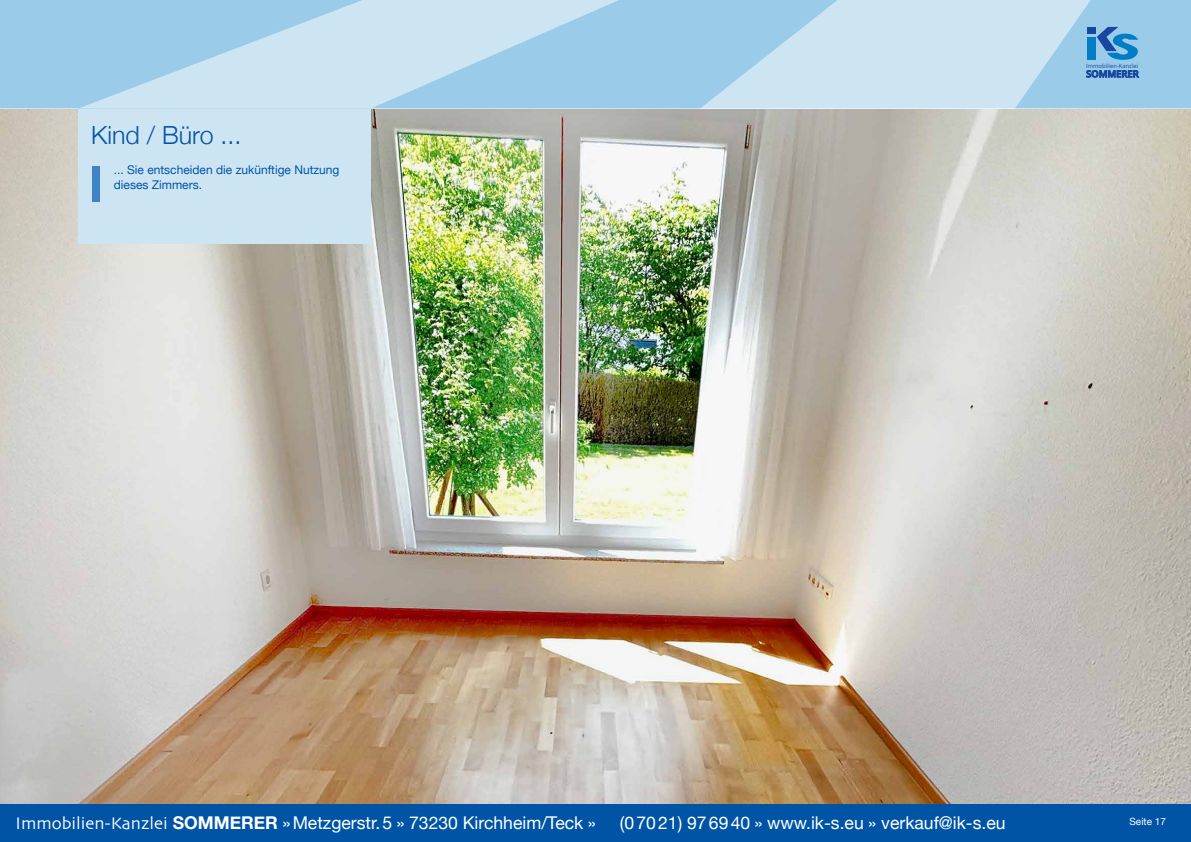
<style>
.page{position:relative;width:1191px;height:842px;background:#fff}
.page>*{position:absolute;margin:0;border:0;box-sizing:border-box;transform-origin:0 0}
.t1{font:300 25px "Helvetica Neue";color:#0054a6}
.t2{font:17.6px "Helvetica Neue";color:#fff}
.t3{font:12px/14.4px "Helvetica Neue";color:#0054a6}
.t4{font:10px "Helvetica Neue";color:#fff}
.t5{font:5.8px "Open Sans";color:#17479e}
.s1{font-family:"Skia"}
.s2{font-weight:700}
</style>
<div class="page">
<div style="left:0;top:804px;width:1191px;height:38px;background:#0054a6"></div>
<img style="left:0;top:108px;width:1191px;height:696px">
<div style="left:0;top:0;width:78px;height:108px;background:#9acbe8"></div>
<svg style="left:78px;top:0;width:292px;height:108px;background:#b3d8ed"></svg>
<svg style="left:370px;top:0;width:330px;height:108px;background:#add4ec"></svg>
<svg style="left:700px;top:0;width:315px;height:108px;background:#c1dff0"></svg>
<div style="left:78px;top:108px;width:292px;height:135px;background:#cde5f3"></div>
<div style="left:93px;top:166px;width:7px;height:36px;background:#3d85c6"></div>
<svg style="left:1015px;top:0;width:176px;height:108px;background:#9bc9e6"></svg>
<h1 class="t1" style="left:91px;top:115px;width:152px">Kind / Büro ...</h1>
<p class="t3" style="left:114px;top:164px;width:227px">... Sie entscheiden die zukünftige Nutzung dieses Zimmers.</p>
<p class="t5" style="left:1086px;top:61px;width:54px">Immobilien-Kanzlei</p>
<p class="t2" style="left:16px;top:810px;width:582px"><span class="s1">Immobilien-Kanzlei</span> <span class="s2">SOMMERER</span> »Metzgerstr.5 » 73230 Kirchheim/Teck »</p>
<p class="t2" style="left:620px;top:810px;width:387px">(07021) 976940 » www.ik-s.eu » verkauf@ik-s.eu</p>
<p class="t4" style="left:1129px;top:814px;width:38px">Seite 17</p>
</div>
